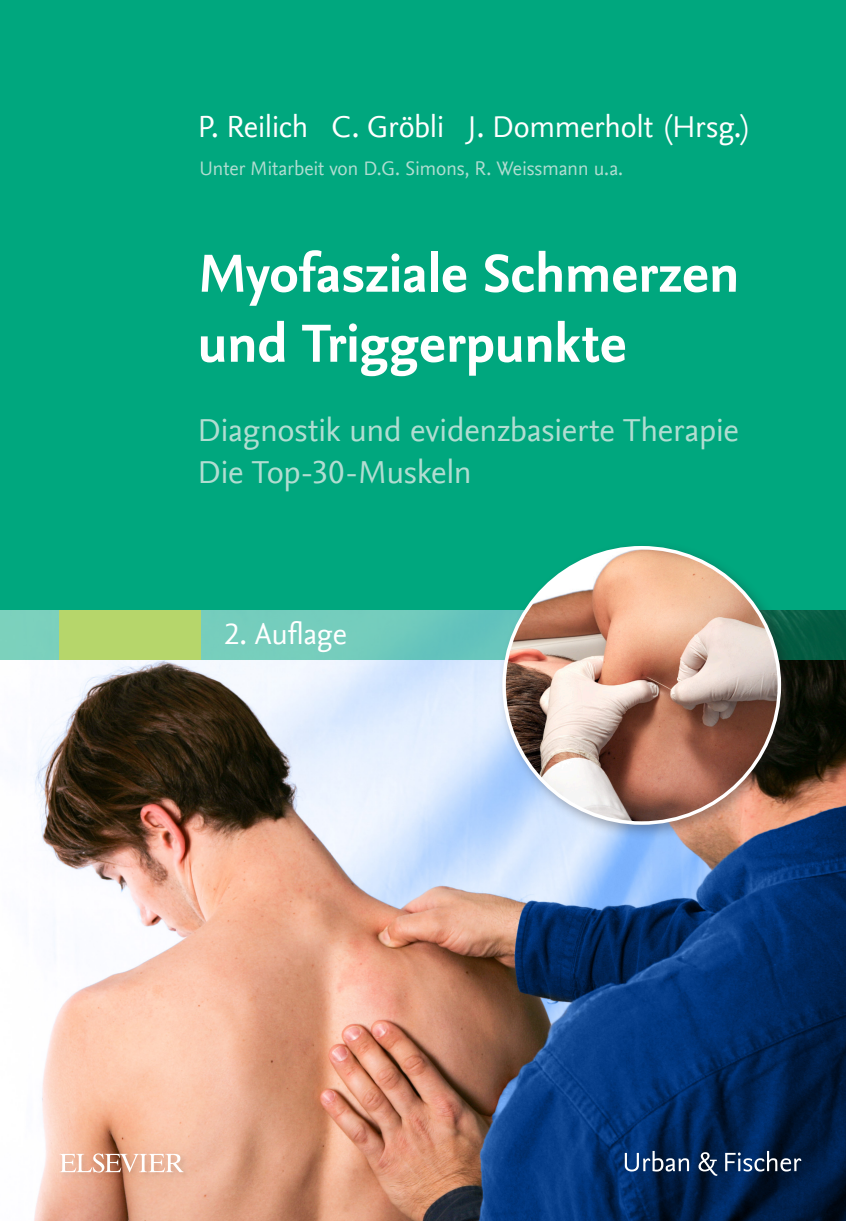
<style>
.page{position:relative;width:846px;height:1221px;background:#fff}
.page>*{position:absolute;margin:0;border:0;box-sizing:border-box;transform-origin:0 0}
.t1{font:700 56px/70px "Nexus Sans Offc";letter-spacing:-.005em;color:#fff}
.t2{font:33.25px/42px "Nexus Sans Offc";letter-spacing:-.015em;color:#b1ddd1}
.t3{font:31.5px "Nexus Sans Offc";letter-spacing:-.01em;color:#fff}
.t4{font:30.62px "Nexus Sans Offc";letter-spacing:-.01em;color:#fff}
.t5{font:20.47px "Nexus Sans Offc";letter-spacing:-.01em;color:#b1ddd1}
</style>
<div class="page">
<div style="left:0;top:0;width:846px;height:1220px;background:#00a77e"></div>
<img style="left:0;top:660px;width:846px;height:560px">
<svg style="left:0;top:610px;width:843px;height:50px;fill:#74cdbd"></svg>
<div style="left:60px;top:610px;width:141px;height:50px;background:#b6d66b"></div>
<svg style="left:625px;top:1150px;width:176px;height:25px"></svg>
<div style="left:58px;top:1150px;width:133px;height:29px;background:#231f20;opacity:.15"></div>
<svg style="left:60px;top:1153px;width:124px;height:19px"></svg>
<div style="left:497px;top:540px;width:300px;height:300px;background:#231f20;opacity:.35"></div>
<img style="left:504px;top:547px;width:275px;height:276px;border-radius:138px">
<p class="t3" style="left:198px;top:109px;width:552px">P. Reilich C. Gröbli J. Dommerholt (Hrsg.)</p>
<p class="t5" style="left:199px;top:157px;width:425px">Unter Mitarbeit von D.G. Simons, R. Weissmann u.a.</p>
<p class="t1" style="left:198px;top:241px;width:543px">Myofasziale Schmerzen und Triggerpunkte</p>
<p class="t2" style="left:197px;top:410px;width:543px">Diagnostik und evidenzbasierte Therapie<br>Die Top-30-Muskeln</p>
<p class="t4" style="left:224px;top:616px;width:124px">2. Auflage</p>
</div>
